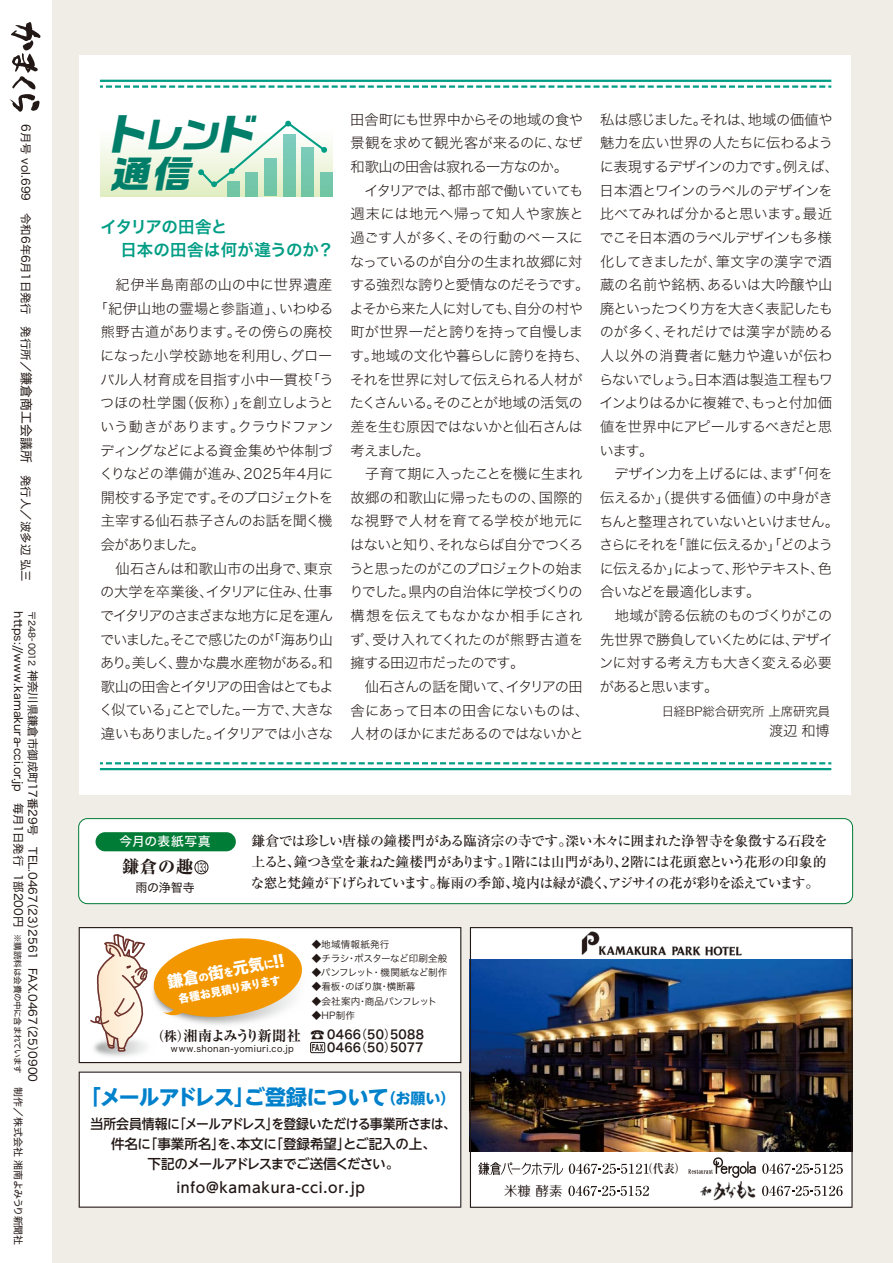
<style>
.page{position:relative;width:893px;height:1263px;background:#f0ede6}
.page>*{position:absolute;margin:0;border:0;box-sizing:border-box;transform-origin:0 0}
.t1{font:italic 700 42.3px "Ro G San Srf Std";color:#007e6a;scale:1.06 1}
.t2{font:italic 700 36.9px "Ro G San Srf Std";color:#007e6a;scale:1.07 1}
.t3{font:700 21px "UD Shin Go NT Pro";letter-spacing:-.035em;color:#0081cc}
.t4{font:800 17.25px "Ryumin Pro";color:#221815}
.t5{font:16.5px/22.5px "Hira Kaku Std W6";color:#009d85}
.t6{font:15.9px "Hira Sans Old Std W8";color:#fff}
.t7{font:14.25px/23.7px "Hira Kaku Std W2";letter-spacing:-.045em;color:#221815}
.t8{font:14.25px "Hira Kaku Std W2";letter-spacing:-.005em;color:#221815}
.t9{font:14.25px "Hira Kaku Std W2";letter-spacing:-.09em;color:#221815}
.t10{font:14.25px "Hira Kaku Std W2";letter-spacing:-.01em;color:#221815}
.t11{font:500 14.25px "UD Shin Go NT Pro";letter-spacing:.05em;color:#221815}
.t12{font:14.25px "Hira Kaku Std W2";color:#221815}
.t13{font:14.25px "Hira Kaku Std W2";letter-spacing:-.115em;color:#221815}
.t14{font:14.25px "Hira Kaku Std W2";letter-spacing:-.095em;color:#221815}
.t15{font:14.25px "Hira Kaku Std W2";letter-spacing:-.02em;color:#221815}
.t16{font:14.25px "Hira Kaku Std W2";letter-spacing:-.075em;color:#221815}
.t17{font:14.25px "Hira Kaku Std W2";letter-spacing:-.1em;color:#221815}
.t18{font:14.25px "Hira Kaku Std W2";letter-spacing:-.025em;color:#221815}
.t19{font:14.25px "Hira Kaku Std W2";letter-spacing:.04em;color:#221815}
.t20{font:700 expanded 14.25px "Ryumin Pro";letter-spacing:-.1em;color:#221815}
.t21{font:14.25px "Hira Kaku Std W2";letter-spacing:-.13em;color:#221815}
.t22{font:500 13.8px/21px "Ryumin Pro";letter-spacing:-.07em;color:#221815;text-align:justify}
.t23{font:13.8px "Shin Go Pro";color:#221815;scale:1.07 1}
.t24{font:500 13.5px/20.2px "UD Shin Go NT Pro";letter-spacing:-.035em;color:#221815;text-align:center;scale:.95 1}
.t25{font:13.5px "Maru Fo Pro";color:#221815}
.t26{font:12.75px "Hira Kaku Std W5";letter-spacing:.04em;color:#fff}
.t27{font:12.3px "Hira Kaku Std W2";color:#221815}
.t28{font:12.15px/13.6px "Hira Kaku Std W6";letter-spacing:.02em;color:#221815;scale:.95 1}
.t29{font:12px "Hira Kaku Std W4";letter-spacing:-.015em;color:#221815}
.t30{font:700 12px "Ryumin Pro";color:#221815;scale:.9 1}
.t31{font:11.4px/14.2px "Hira Kaku Std W4";color:#221815}
.t32{font:10.95px "Hira Sans Old Std W8";color:#fff}
.t33{font:9.6px "Hira Kaku Pro W3";letter-spacing:-.01em;color:#221815}
.t34{font:9.6px "Hira Kaku Pro W3";letter-spacing:-.04em;color:#221815}
.t35{font:9.6px "Hira Kaku Pro W3";letter-spacing:.02em;color:#221815}
.t36{font:700 9.6px "Arial";color:#221815;scale:.61 1}
.t37{font:9px "Hira Kaku Std W4";letter-spacing:.05em;color:#221815;scale:.95 1}
.s1{font-size:12px}
.s2{font-size:12.9px}
.s3{font-size:9px}
.s4{font-size:8.55px}
.s5{font-size:10.05px}
.s6{font-size:35.25px}
.s7{font-family:"Hira Kaku Std W4";font-weight:400;font-size:12px}
.s8{font-size:10.35px}
.s9{font-size:13.2px}
.s10{font-family:"Hira Kaku Pro W3"}
.s11{font-size:15px}
</style>
<div class="page">
<div style="left:0;top:0;width:51px;height:1263px;background:#fff"></div>
<div style="left:79px;top:819px;width:774px;height:85px;background:#fff;border-radius:9px"></div>
<div style="left:78px;top:818px;width:775px;height:86px;border:1px solid #007c36;border-radius:9px"></div>
<div style="left:96px;top:832px;width:140px;height:19px;background:#007c36;border-radius:10px"></div>
<div style="left:195px;top:861px;width:13px;height:13px;border:1px solid #221815;border-radius:50%"></div>
<div style="left:79px;top:927px;width:382px;height:136px;background:#fff"></div>
<img style="left:102px;top:903px;width:258px;height:161px">
<img style="left:51px;top:986px;width:155px;height:123px">
<svg style="left:89px;top:932px;width:216px;height:120px;background:#f2cf97"></svg>
<div style="left:310px;top:1042px;width:15px;height:11px;border:1px solid #221815"></div>
<img style="left:470px;top:927px;width:383px;height:281px">
<div style="left:79px;top:1071px;width:382px;height:137px;background:#fff"></div>
<div style="left:79px;top:55px;width:771px;height:740px;background:#fff"></div>
<hr style="left:100px;top:80px;width:731px;height:2px;background:#009d85">
<svg style="left:100px;top:85px;width:731px;height:3px"></svg>
<hr style="left:100px;top:768px;width:731px;height:2px;background:#009d85">
<svg style="left:100px;top:762px;width:731px;height:2px"></svg>
<div style="left:101px;top:128px;width:232px;height:68px;background:linear-gradient(to bottom,#fff,#e0edc3)"></div>
<div style="left:320px;top:172px;width:13px;height:24px;background:#72c6a7"></div>
<div style="left:245px;top:172px;width:13px;height:24px;background:#71c5a5"></div>
<div style="left:227px;top:181px;width:12px;height:15px;background:#71c5a5"></div>
<div style="left:301px;top:147px;width:13px;height:49px;background:#71c5a5"></div>
<div style="left:283px;top:134px;width:12px;height:62px;background:#71c5a5"></div>
<div style="left:264px;top:158px;width:13px;height:38px;background:#71c5a5"></div>
<svg style="left:198px;top:121px;width:129px;height:67px"></svg>
<svg style="left:9px;top:22px;width:32px;height:90px"></svg>
<p class="t31" style="left:33px;top:124px;width:459px;rotate:90deg"><span class="s1">6</span>月号 vol.699　令和6年6月1日発行　発行所／<span class="s2">鎌倉商工会議所</span> 発行人／波多辺 弘三</p>
<p class="t31" style="left:40px;top:611px;width:646px;rotate:90deg"><span class="s3">〒248-0012</span> 神奈川県鎌倉市御成町17番29号　TEL.0467（23）2561 FAX.0467（25）0900 https://www.kamakura-cci.or.jp　毎月1日発行 1部200円 <span class="s4">※購読料は会費の中に含まれています　</span> <span class="s5">制作／株式会社 湘南よみうり新聞社　</span></p>
<h1 class="t1" style="left:104px;top:105px;width:157px">ト<span class="s6">レン</span>ド</h1>
<h2 class="t2" style="left:110px;top:149px;width:86px">通信</h2>
<p class="t5" style="left:100px;top:216px;width:235px">イタリアの田舎と<br>　 日本の田舎は何が違うのか？</p>
<p class="t19" style="left:101px;top:274px;width:233px">　紀伊半島南部の山の中に世界遺産</p>
<p class="t10" style="left:94px;top:298px;width:241px">「紀伊山地の霊場と参詣道」、いわゆる</p>
<p class="t8" style="left:101px;top:321px;width:233px">熊野古道があります。その傍らの廃校</p>
<p class="t8" style="left:100px;top:345px;width:234px">になった小学校跡地を利用し、グロー</p>
<p class="t8" style="left:100px;top:369px;width:235px">バル人材育成を目指す小中一貫校「う</p>
<p class="t15" style="left:100px;top:392px;width:235px">つほの杜学園（仮称）」を創立しようと</p>
<p class="t18" style="left:100px;top:416px;width:235px">いう動きがあります。クラウドファン</p>
<p class="t7" style="left:100px;top:438px;width:234px">ディングなどによる資金集めや体制づ</p>
<p class="t12" style="left:99px;top:463px;width:236px">くりなどの準備が進み、2025年4月に</p>
<p class="t16" style="left:101px;top:487px;width:234px">開校する予定です。そのプロジェクトを</p>
<p class="t7" style="left:101px;top:509px;width:233px">主宰する仙石恭子さんのお話を聞く機</p>
<p class="t21" style="left:101px;top:534px;width:106px">会がありました。</p>
<p class="t10" style="left:116px;top:558px;width:219px">仙石さんは和歌山市の出身で、東京</p>
<p class="t7" style="left:100px;top:580px;width:234px">の大学を卒業後、イタリアに住み、仕事</p>
<p class="t9" style="left:100px;top:605px;width:235px">でイタリアのさまざまな地方に足を運ん</p>
<p class="t13" style="left:100px;top:628px;width:234px">でいました。そこで感じたのが「海あり山</p>
<p class="t7" style="left:100px;top:651px;width:234px">あり。美しく、豊かな農水産物がある。和</p>
<p class="t17" style="left:101px;top:676px;width:234px">歌山の田舎とイタリアの田舎はとてもよ</p>
<p class="t14" style="left:99px;top:699px;width:235px">く似ている」ことでした。一方で、大きな</p>
<p class="t9" style="left:101px;top:723px;width:234px">違いもありました。イタリアでは小さな</p>
<p class="t7" style="left:349px;top:107px;width:242px">田舎町にも世界中からその地域の食や景観を求めて観光客が来るのに、なぜ和歌山の田舎は寂れる一方なのか。<br>　イタリアでは、都市部で働いていても週末には地元へ帰って知人や家族と過ごす人が多く、その行動のベースになっているのが自分の生まれ故郷に対する強烈な誇りと愛情なのだそうです。よそから来た人に対しても、自分の村や町が世界一だと誇りを持って自慢します。地域の文化や暮らしに誇りを持ち、それを世界に対して伝えられる人材がたくさんいる。そのことが地域の活気の差を生む原因ではないかと仙石さんは考えました。<br>　子育て期に入ったことを機に生まれ故郷の和歌山に帰ったものの、国際的な視野で人材を育てる学校が地元にはないと知り、それならば自分でつくろうと思ったのがこのプロジェクトの始まりでした。県内の自治体に学校づくりの構想を伝えてもなかなか相手にされず、受け入れてくれたのが熊野古道を擁する田辺市だったのです。<br>　仙石さんの話を聞いて、イタリアの田舎にあって日本の田舎にないものは、人材のほかにまだあるのではないかと</p>
<p class="t7" style="left:599px;top:107px;width:241px">私は感じました。それは、地域の価値や魅力を広い世界の人たちに伝わるように表現するデザインの力です。例えば、日本酒とワインのラベルのデザインを比べてみれば分かると思います。最近でこそ日本酒のラベルデザインも多様化してきましたが、筆文字の漢字で酒蔵の名前や銘柄、あるいは大吟醸や山廃といったつくり方を大きく表記したものが多く、それだけでは漢字が読める人以外の消費者に魅力や違いが伝わらないでしょう。日本酒は製造工程もワインよりはるかに複雑で、もっと付加価値を世界中にアピールするべきだと思います。<br>　デザイン力を上げるには、まず「何を伝えるか」（提供する価値）の中身がきちんと整理されていないといけません。さらにそれを「誰に伝えるか」「どのように伝えるか」によって、形やテキスト、色合いなどを最適化します。<br>　地域が誇る伝統のものづくりがこの先世界で勝負していくためには、デザインに対する考え方も大きく変える必要があると思います。</p>
<p class="t27" style="left:662px;top:703px;width:170px">日経BP総合研究所 上席研究員</p>
<p class="t7" style="left:769px;top:718px;width:62px">渡辺 和博</p>
<p class="t26" style="left:120px;top:832px;width:92px">今月の表紙写真</p>
<p class="t4" style="left:122px;top:853px;width:86px">鎌倉の趣 <span class="s7">133</span></p>
<p class="t29" style="left:135px;top:878px;width:61px">雨の浄智寺</p>
<p class="t22" style="left:251px;top:829px;width:579px">鎌倉では珍しい唐様の鐘楼門がある臨済宗の寺です。深い木々に囲まれた浄智寺を象徴する石段を上ると、鐘つき堂を兼ねた鐘楼門があります。1階には山門があり、２階には花頭窓という花形の印象的な窓と梵鐘が下げられています。梅雨の季節、境内は緑が濃く、アジサイの花が彩りを添えています。</p>
<p class="t6" style="left:166px;top:973px;width:120px;rotate:-11deg">鎌倉<span class="s8">の</span>街<span class="s8">を</span>元気<span class="s8">に</span>!!</p>
<p class="t32" style="left:178px;top:993px;width:105px;rotate:-11deg">各種お見積り承ります</p>
<p class="t35" style="left:312px;top:935px;width:79px">◆地域情報紙発行</p>
<p class="t34" style="left:312px;top:950px;width:137px">◆チラシ・ポスターなど印刷全般</p>
<p class="t33" style="left:312px;top:964px;width:137px">◆パンフレット・機関紙など制作</p>
<p class="t33" style="left:312px;top:978px;width:105px">◆看板・のぼり旗・横断幕</p>
<p class="t33" style="left:312px;top:992px;width:127px">◆会社案内・商品パンフレット</p>
<p class="t33" style="left:312px;top:1007px;width:45px">◆HP制作</p>
<p class="t20" style="left:151px;top:1024px;width:151px"><span class="s9">（株）</span>湘南よみうり新聞社</p>
<p class="t28" style="left:327px;top:1028px;width:104px">0466<span class="s10">（</span>50<span class="s10">）</span>5088<br>0466<span class="s10">（</span>50<span class="s10">）</span>5077</p>
<p class="t23" style="left:310px;top:1023px;width:15px">☎</p>
<p class="t37" style="left:170px;top:1042px;width:131px">www.shonan-yomiuri.co.jp</p>
<p class="t36" style="left:312px;top:1041px;width:20px">FAX</p>
<h3 class="t3" style="left:80px;top:1080px;width:377px">「メールアドレス」ご登録について<span class="s11">（お願い）</span></h3>
<p class="t24" style="left:91px;top:1113px;width:386px">当所会員情報に「メールアドレス」を登録いただける事業所さまは、件名に「事業所名」を、本文に「登録希望」とご記入の上、<br>下記のメールアドレスまでご送信ください。</p>
<p class="t11" style="left:176px;top:1176px;width:190px">info@kamakura-cci.or.jp</p>
<p class="t25" style="left:504px;top:1180px;width:60px">米糠 酵素</p>
<p class="t30" style="left:642px;top:1159px;width:50px">（代表）</p>
</div>
